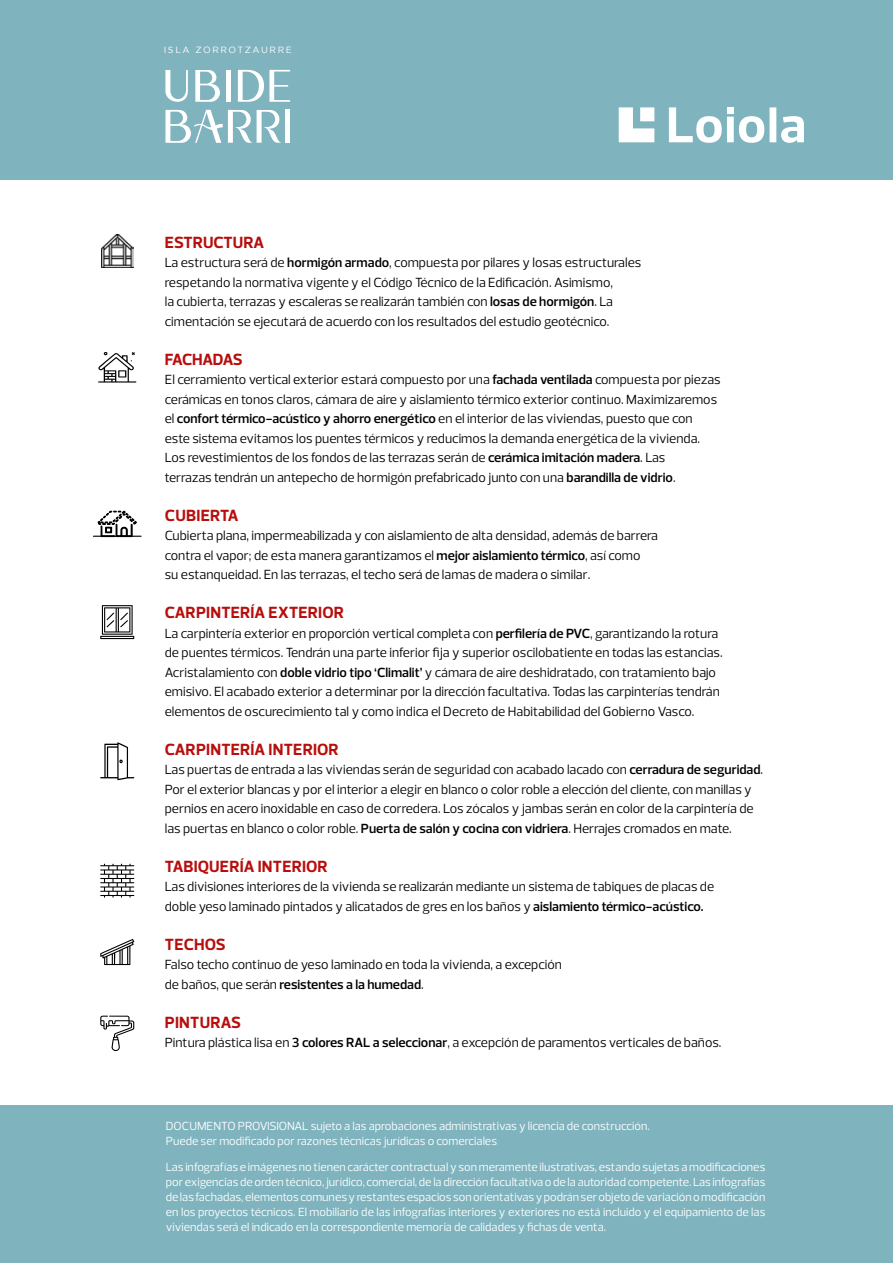
<style>
.page{position:relative;width:893px;height:1263px;background:#fff}
.page>*{position:absolute;margin:0;border:0;box-sizing:border-box;transform-origin:0 0}
.t1{font:700 16.5px "Prelo";letter-spacing:.015em;color:#b70e0c}
.t2{font:700 16.5px "Prelo";letter-spacing:-.03em;color:#b70e0c}
.t3{font:13.5px/19.5px "Prelo";color:#000}
.t4{font:12px/15px "Prelo";color:#fff}
.t5{font:9px "Gotham";letter-spacing:.18em;color:#fff}
.s1{font-weight:600}
</style>
<div class="page">
<svg style="left:100px;top:864px;width:34px;height:34px"></svg>
<svg style="left:98px;top:352px;width:38px;height:31px"></svg>
<svg style="left:100px;top:605px;width:34px;height:34px"></svg>
<svg style="left:100px;top:742px;width:34px;height:38px"></svg>
<svg style="left:100px;top:939px;width:34px;height:26px"></svg>
<svg style="left:100px;top:1016px;width:34px;height:35px"></svg>
<svg style="left:98px;top:510px;width:39px;height:26px"></svg>
<hr style="left:93px;top:536px;width:48px;height:1px;background:#000">
<img style="left:101px;top:235px;width:32px;height:32px">
<div style="left:0;top:1106px;width:893px;height:157px;background:#7fb3be"></div>
<div style="left:0;top:0;width:893px;height:180px;background:#7fb3be"></div>
<svg style="left:669px;top:107px;width:135px;height:36px"></svg>
<div style="left:727px;top:107px;width:7px;height:7px;background:#fff"></div>
<svg style="left:619px;top:107px;width:35px;height:35px"></svg>
<svg style="left:165px;top:70px;width:23px;height:32px"></svg>
<div style="left:226px;top:70px;width:5px;height:32px;background:#fff"></div>
<svg style="left:238px;top:70px;width:52px;height:32px"></svg>
<svg style="left:195px;top:70px;width:25px;height:32px"></svg>
<div style="left:285px;top:110px;width:5px;height:33px;background:#fff"></div>
<svg style="left:165px;top:110px;width:116px;height:33px"></svg>
<p class="t5" style="left:164px;top:45px;width:130px">ISLA ZORROTZAURRE</p>
<p class="t1" style="left:165px;top:232px;width:101px">ESTRUCTURA</p>
<p class="t3" style="left:165px;top:253px;width:478px">La estructura será de <span class="s1">hormigón armado</span>, compuesta por pilares y losas estructurales respetando la normativa vigente y el Código Técnico de la Edificación. Asimismo,<br>la cubierta, terrazas y escaleras se realizarán también con <span class="s1">losas de hormigón</span>. La cimentación se ejecutará de acuerdo con los resultados del estudio geotécnico.</p>
<p class="t2" style="left:165px;top:349px;width:80px">FACHADAS</p>
<p class="t3" style="left:165px;top:370px;width:557px">El cerramiento vertical exterior estará compuesto por una <span class="s1">fachada ventilada</span> compuesta por piezas cerámicas en tonos claros, cámara de aire y aislamiento térmico exterior continuo. Maximizaremos el <span class="s1">confort térmico-acústico y ahorro energético</span> en el interior de las viviendas, puesto que con este sistema evitamos los puentes térmicos y reducimos la demanda energética de la vivienda.<br>Los revestimientos de los fondos de las terrazas serán de <span class="s1">cerámica imitación madera</span>. Las<br>terrazas tendrán un antepecho de hormigón prefabricado junto con una <span class="s1">barandilla de vidrio</span>.</p>
<p class="t1" style="left:165px;top:505px;width:75px">CUBIERTA</p>
<p class="t3" style="left:165px;top:526px;width:495px">Cubierta plana, impermeabilizada y con aislamiento de alta densidad, además de barrera contra el vapor; de esta manera garantizamos el <span class="s1">mejor aislamiento térmico</span>, así como<br>su estanqueidad. En las terrazas, el techo será de lamas de madera o similar.</p>
<p class="t1" style="left:165px;top:602px;width:181px">CARPINTERÍA EXTERIOR</p>
<p class="t3" style="left:165px;top:623px;width:559px">La carpintería exterior en proporción vertical completa con <span class="s1">perfilería de PVC</span>, garantizando la rotura de puentes térmicos. Tendrán una parte inferior fija y superior oscilobatiente en todas las estancias.<br>Acristalamiento con <span class="s1">doble vidrio tipo ‘Climalit’</span> y cámara de aire deshidratado, con tratamiento bajo emisivo. El acabado exterior a determinar por la dirección facultativa. Todas las carpinterías tendrán elementos de oscurecimiento tal y como indica el Decreto de Habitabilidad del Gobierno Vasco.</p>
<p class="t1" style="left:165px;top:739px;width:175px">CARPINTERÍA INTERIOR</p>
<p class="t3" style="left:165px;top:760px;width:600px">Las puertas de entrada a las viviendas serán de seguridad con acabado lacado con <span class="s1">cerradura de seguridad</span>.<br>Por el exterior blancas y por el interior a elegir en blanco o color roble a elección del cliente, con manillas y pernios en acero inoxidable en caso de corredera. Los zócalos y jambas serán en color de la carpintería de las puertas en blanco o color roble. <span class="s1">Puerta de salón y cocina con vidriera</span>. Herrajes cromados en mate.</p>
<p class="t1" style="left:165px;top:856px;width:164px">TABIQUERÍA INTERIOR</p>
<p class="t3" style="left:165px;top:877px;width:551px">Las divisiones interiores de la vivienda se realizarán mediante un sistema de tabiques de placas de doble yeso laminado pintados y alicatados de gres en los baños y <span class="s1">aislamiento térmico-acústico.</span></p>
<p class="t1" style="left:165px;top:934px;width:62px">TECHOS</p>
<p class="t3" style="left:165px;top:955px;width:399px">Falso techo continuo de yeso laminado en toda la vivienda, a excepción de baños, que serán <span class="s1">resistentes a la humedad</span>.</p>
<p class="t1" style="left:165px;top:1012px;width:78px">PINTURAS</p>
<p class="t3" style="left:165px;top:1033px;width:558px">Pintura plástica lisa en <span class="s1">3 colores RAL a seleccionar</span>, a excepción de paramentos verticales de baños.</p>
<p class="t4" style="left:166px;top:1118px;width:485px">DOCUMENTO PROVISIONAL sujeto a las aprobaciones administrativas y licencia de construcción.<br>Puede ser modificado por razones técnicas jurídicas o comerciales</p>
<p class="t4" style="left:166px;top:1160px;width:601px;text-align:justify">Las infografías e imágenes no tienen carácter contractual y son meramente ilustrativas, estando sujetas a modificaciones por exigencias de orden técnico, jurídico, comercial, de la dirección facultativa o de la autoridad competente. Las infografías de las fachadas, elementos comunes y restantes espacios son orientativas y podrán ser objeto de variación o modificación en los proyectos técnicos. El mobiliario de las infografías interiores y exteriores no está incluido y el equipamiento de las viviendas será el indicado en la correspondiente memoria de calidades y fichas de venta.</p>
</div>
